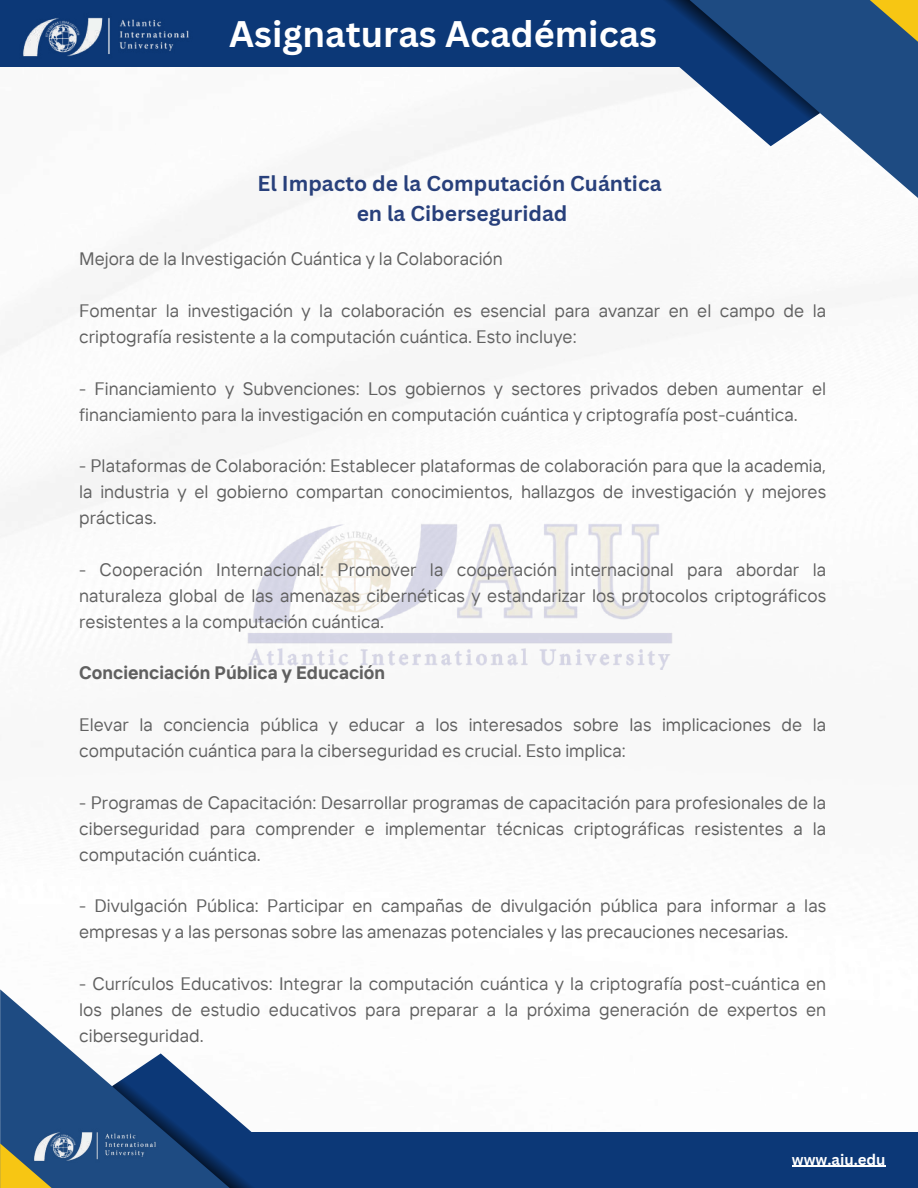
<style>
.page{position:relative;width:918px;height:1188px;background:#fff}
.page>*{position:absolute;margin:0;border:0;box-sizing:border-box;transform-origin:0 0}
.t1{font:700 36px "Canva Sans";color:#fff}
.t2{font:700 24px "Canva Sans";color:#fff}
.t3{font:700 21px/29.2px "Canva Sans";color:#28407b;text-align:center}
.t4{font:18px/25.8px "TT Interphases";color:#606060}
.t5{font:700 18px "TT Interphases";color:#606060}
.t6{font:700 15px "Canva Sans";color:#fff}
</style>
<div class="page">
<img style="left:0;top:66px;width:895px;height:604px">
<img style="left:240px;top:518px;width:439px;height:151px">
<div style="left:0;top:0;width:699px;height:66px;background:#0c3877"></div>
<svg style="left:648px;top:0;width:270px;height:211px"></svg>
<svg style="left:828px;top:0;width:90px;height:55px"></svg>
<svg style="left:560px;top:0;width:260px;height:146px"></svg>
<img style="left:20px;top:17px;width:172px;height:50px">
<div style="left:175px;top:1132px;width:743px;height:56px;background:#0c3877"></div>
<svg style="left:0;top:989px;width:112px;height:199px;fill:#1e4b82"></svg>
<svg style="left:0;top:1143px;width:104px;height:45px"></svg>
<svg style="left:112px;top:1053px;width:140px;height:135px"></svg>
<img style="left:31px;top:1124px;width:127px;height:44px">
<hr style="left:792px;top:1166px;width:94px;height:1px;background:#fff">
<h2 class="t2" style="left:331px;top:8px;width:296px">AIU Student Publications</h2>
<h1 class="t1" style="left:229px;top:9px;width:429px">Asignaturas Académicas</h1>
<p class="t3" style="left:258px;top:169px;width:406px">El Impacto de la Computación Cuántica en la Ciberseguridad</p>
<p class="t4" style="left:79px;top:246px;width:425px">Mejora de la Investigación Cuántica y la Colaboración</p>
<p class="t4" style="left:79px;top:297px;width:749px">Fomentar la investigación y la colaboración es esencial para avanzar en el campo de la criptografía resistente a la computación cuántica. Esto incluye:</p>
<p class="t4" style="left:79px;top:375px;width:748px">- Financiamiento y Subvenciones: Los gobiernos y sectores privados deben aumentar el financiamiento para la investigación en computación cuántica y criptografía post-cuántica.</p>
<p class="t4" style="left:79px;top:453px;width:749px;text-align:justify">- Plataformas de Colaboración: Establecer plataformas de colaboración para que la academia, la industria y el gobierno compartan conocimientos, hallazgos de investigación y mejores prácticas.</p>
<p class="t4" style="left:79px;top:556px;width:748px;text-align:justify">- Cooperación Internacional: Promover la cooperación internacional para abordar la naturaleza global de las amenazas cibernéticas y estandarizar los protocolos criptográficos resistentes a la computación cuántica.</p>
<p class="t5" style="left:79px;top:661px;width:308px">Concienciación Pública y Educación</p>
<p class="t4" style="left:79px;top:711px;width:748px">Elevar la conciencia pública y educar a los interesados sobre las implicaciones de la computación cuántica para la ciberseguridad es crucial. Esto implica:</p>
<p class="t4" style="left:79px;top:789px;width:749px;text-align:justify">- Programas de Capacitación: Desarrollar programas de capacitación para profesionales de la ciberseguridad para comprender e implementar técnicas criptográficas resistentes a la computación cuántica.</p>
<p class="t4" style="left:79px;top:893px;width:748px">- Divulgación Pública: Participar en campañas de divulgación pública para informar a las empresas y a las personas sobre las amenazas potenciales y las precauciones necesarias.</p>
<p class="t4" style="left:79px;top:970px;width:748px;text-align:justify">- Currículos Educativos: Integrar la computación cuántica y la criptografía post-cuántica en los planes de estudio educativos para preparar a la próxima generación de expertos en ciberseguridad.</p>
<p class="t6" style="left:792px;top:1149px;width:95px">www.aiu.edu</p>
</div>
